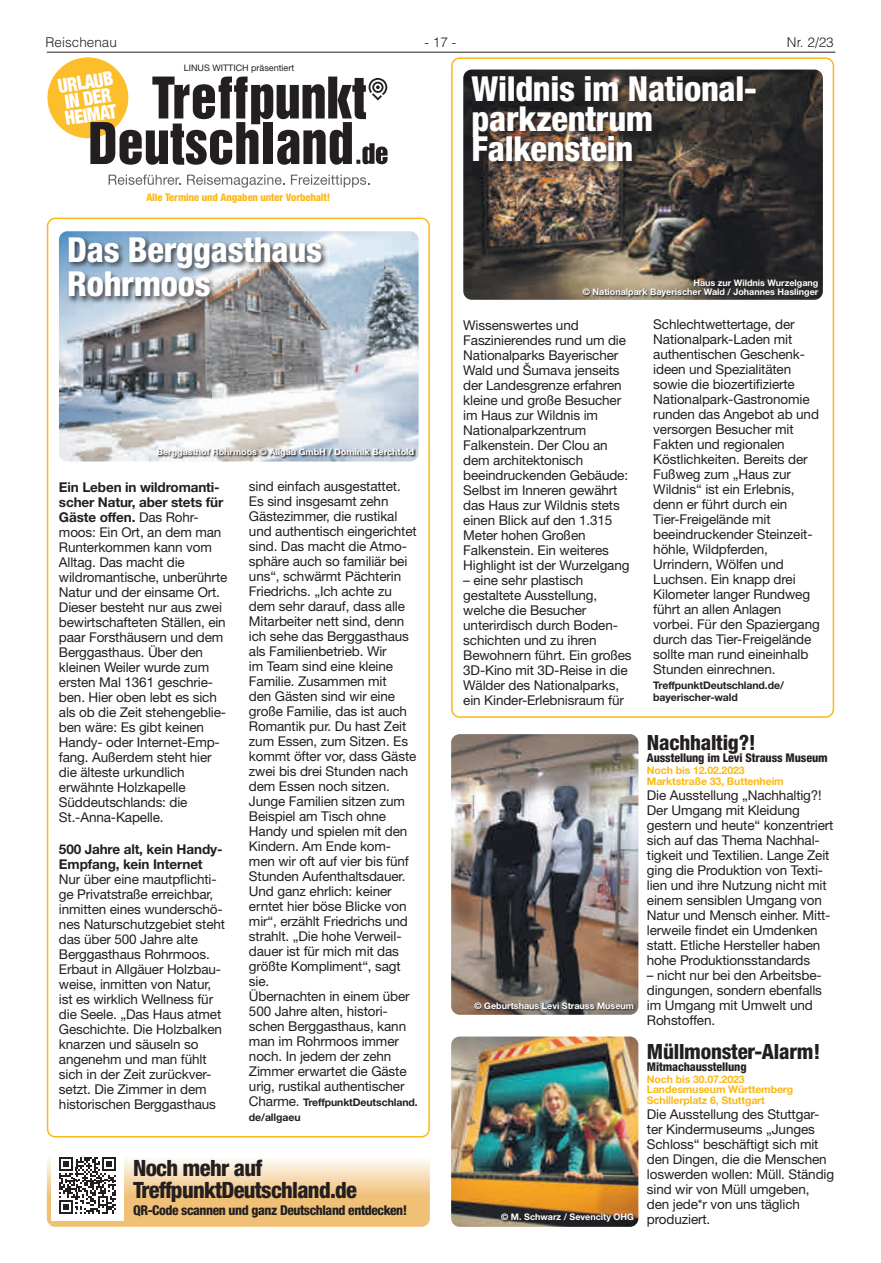
<style>
.page{position:relative;width:881px;height:1263px;background:#fff}
.page>*{position:absolute;margin:0;border:0;box-sizing:border-box;transform-origin:0 0}
.t1{font:800 condensed 34.5px/30px "Helvetica Neue LT";letter-spacing:-.01em;color:#fff}
.t2{font:800 condensed 22.5px/22.5px "Helvetica Neue LT";letter-spacing:-.03em;color:#231f20}
.t3{font:800 condensed 21px "Helvetica Neue LT";letter-spacing:-.01em;color:#231f20}
.t4{font:900 condensed 19.5px/16.5px "Helvetica Neue";color:#fff;scale:.9 1}
.t5{font:13.5px/15px "Helvetica Neue LT";letter-spacing:-.01em;color:#231f20}
.t6{font:800 condensed 13.5px "Helvetica Neue LT";letter-spacing:-.03em;color:#231f20}
.t7{font:700 13.5px/15px "Helvetica Neue LT";letter-spacing:-.01em;color:#231f20}
.t8{font:300 13.5px "Helvetica LT";color:#231f20}
.t9{font:800 condensed 12px "Helvetica Neue LT";letter-spacing:-.01em;color:#231f20}
.t10{font:700 10.5px/10.5px "Helvetica Neue LT";letter-spacing:-.01em;color:#fcb814}
.t11{font:700 10.5px/12px "Helvetica Neue LT";letter-spacing:-.01em;color:#231f20}
.t12{font:800 condensed 10.5px "Helvetica Neue LT";letter-spacing:-.01em;color:#fcb814}
.t13{font:700 9px/9px "Helvetica Neue LT";color:#fff;text-align:right}
.t14{font:9px "Helvetica Neue LT";color:#231f20}
.s1{font-weight:700}
.s2{font-weight:400;font-size:13.5px}
</style>
<div class="page">
<hr style="left:47px;top:52px;width:788px;height:1px;background:#231f20">
<div style="left:47px;top:57px;width:81px;height:81px;background:#fcbf2b;border-radius:50%"></div>
<svg style="left:109px;top:174px;width:72px;height:11px"></svg>
<svg style="left:187px;top:175px;width:97px;height:13px"></svg>
<svg style="left:291px;top:175px;width:78px;height:12px"></svg>
<svg style="left:90px;top:77px;width:297px;height:88px"></svg>
<svg style="left:47px;top:1144px;width:382px;height:83px"></svg>
<div style="left:51px;top:1148px;width:72px;height:72px;background:#fff"></div>
<svg style="left:59px;top:1157px;width:56px;height:57px"></svg>
<img style="left:463px;top:70px;width:359px;height:230px">
<div style="left:451px;top:57px;width:382px;height:661px;border:2px solid #fcb814;border-radius:8px"></div>
<div style="left:470px;top:74px;width:293px;height:95px;background:#231f20;opacity:.75"></div>
<svg style="left:583px;top:280px;width:237px;height:18px;background:#5e564a"></svg>
<img style="left:451px;top:734px;width:187px;height:281px">
<img style="left:451px;top:1036px;width:187px;height:191px">
<svg style="left:474px;top:1002px;width:161px;height:9px"></svg>
<div style="left:501px;top:1214px;width:134px;height:9px;background:#231f20"></div>
<img style="left:59px;top:231px;width:359px;height:230px">
<div style="left:47px;top:218px;width:382px;height:919px;border:2px solid #fcb814;border-radius:8px"></div>
<div style="left:67px;top:235px;width:261px;height:69px;background:#231f20;opacity:.75"></div>
<svg style="left:157px;top:449px;width:258px;height:9px;background:#96989c"></svg>
<p class="t8" style="left:45px;top:34px;width:73px">Reischenau</p>
<p class="t8" style="left:424px;top:34px;width:33px">- 17 -</p>
<p class="t8" style="left:786px;top:34px;width:48px">Nr. 2/23</p>
<p class="t14" style="left:184px;top:62px;width:112px">LINUS WITTICH präsentiert</p>
<h3 class="t4" style="left:57px;top:77px;width:63px;rotate:-9deg">URLAUB<br>IN DER<br>HEIMAT</h3>
<h1 class="t1" style="left:471px;top:73px;width:287px">Wildnis im National&shy;parkzentrum<br>Falkenstein</h1>
<p class="t12" style="left:146px;top:191px;width:185px">Alle Termine und Angaben unter Vorbehalt!</p>
<h1 class="t1" style="left:67px;top:231px;width:256px;line-height:35px">Das Berggasthaus<br>Rohrmoos</h1>
<p class="t13" style="left:157px;top:447px;width:259px">Berggasthof Rohrmoos © Allgäu GmbH / Dominik Berchtold</p>
<p class="t5" style="left:59px;top:479px;width:170px"><span class="s1">Ein Leben in wildromanti&shy;scher Natur, aber stets für<br>Gäste offen.</span> Das Rohr&shy;moos: Ein Ort, an dem man<br>Runterkommen kann vom<br>Alltag. Das macht die wildromantische, unberührte<br>Natur und der einsame Ort.<br>Dieser besteht nur aus zwei bewirtschafteten Ställen, ein paar Forsthäusern und dem<br>Berggasthaus. Über den kleinen Weiler wurde zum ersten Mal 1361 geschrie&shy;ben. Hier oben lebt es sich als ob die Zeit stehengeblie&shy;ben wäre: Es gibt keinen<br>Handy- oder Internet-Emp&shy;fang. Außerdem steht hier die älteste urkundlich erwähnte Holzkapelle<br>Süddeutschlands: die<br>St.-Anna-Kapelle.</p>
<p class="t7" style="left:59px;top:841px;width:165px">500 Jahre alt, kein Handy-<br>Empfang, kein Internet</p>
<p class="t5" style="left:59px;top:871px;width:168px">Nur über eine mautpflichti&shy;ge Privatstraße erreichbar, inmitten eines wunderschö&shy;nes Naturschutzgebiet steht das über 500 Jahre alte<br>Berggasthaus Rohrmoos.<br>Erbaut in Allgäuer Holzbau&shy;weise, inmitten von Natur, ist es wirklich Wellness für die Seele. „Das Haus atmet<br>Geschichte. Die Holzbalken knarzen und säuseln so angenehm und man fühlt sich in der Zeit zurückver&shy;setzt. Die Zimmer in dem historischen Berggasthaus</p>
<p class="t5" style="left:249px;top:479px;width:169px">sind einfach ausgestattet.<br>Es sind insgesamt zehn<br>Gästezimmer, die rustikal und authentisch eingerichtet sind. Das macht die Atmo&shy;sphäre auch so familiär bei uns“, schwärmt Pächterin<br>Friedrichs. „Ich achte zu dem sehr darauf, dass alle<br>Mitarbeiter nett sind, denn ich sehe das Berggasthaus als Familienbetrieb. Wir<br>im Team sind eine kleine<br>Familie. Zusammen mit<br>den Gästen sind wir eine große Familie, das ist auch<br>Romantik pur. Du hast Zeit zum Essen, zum Sitzen. Es kommt öfter vor, dass Gäste zwei bis drei Stunden nach dem Essen noch sitzen.<br>Junge Familien sitzen zum<br>Beispiel am Tisch ohne<br>Handy und spielen mit den<br>Kindern. Am Ende kom&shy;men wir oft auf vier bis fünf<br>Stunden Aufenthaltsdauer.<br>Und ganz ehrlich: keiner erntet hier böse Blicke von mir“, erzählt Friedrichs und strahlt. „Die hohe Verweil&shy;dauer ist für mich mit das größte Kompliment“, sagt sie.<br>Übernachten in einem über<br>500 Jahre alten, histori&shy;schen Berggasthaus, kann man im Rohrmoos immer noch. In jedem der zehn<br>Zimmer erwartet die Gäste urig, rustikal authentischer</p>
<p class="t11" style="left:249px;top:1095px;width:170px;line-height:15px"><span class="s2">Charme.</span> TreffpunktDeutschland. de/allgaeu</p>
<h2 class="t2" style="left:133px;top:1156px;width:225px">Noch mehr auf<br>TreffpunktDeutschland.de</h2>
<p class="t6" style="left:133px;top:1202px;width:276px">QR-Code scannen und ganz Deutschland entdecken!</p>
<p class="t13" style="left:582px;top:278px;width:237px">Haus zur Wildnis Wurzelgang<br>© Nationalpark Bayerischer Wald / Johannes Haslinger</p>
<p class="t5" style="left:463px;top:317px;width:168px">Wissenswertes und<br>Faszinierendes rund um die<br>Nationalparks Bayerischer<br>Wald und Šumava jenseits der Landesgrenze erfahren kleine und große Besucher im Haus zur Wildnis im<br>Nationalparkzentrum<br>Falkenstein. Der Clou an dem architektonisch beeindruckenden Gebäude:<br>Selbst im Inneren gewährt das Haus zur Wildnis stets einen Blick auf den 1.315<br>Meter hohen Großen<br>Falkenstein. Ein weiteres<br>Highlight ist der Wurzelgang</p>
<p class="t5" style="left:463px;top:572px;width:170px">– eine sehr plastisch gestaltete Ausstellung, welche die Besucher unterirdisch durch Boden&shy;schichten und zu ihren<br>Bewohnern führt. Ein großes<br>3D-Kino mit 3D-Reise in die<br>Wälder des Nationalparks, ein Kinder-Erlebnisraum für</p>
<p class="t13" style="left:474px;top:1001px;width:161px">© Geburtshaus Levi Strauss Museum</p>
<p class="t13" style="left:501px;top:1212px;width:134px">© M. Schwarz / Sevencity OHG</p>
<p class="t5" style="left:653px;top:317px;width:168px">Schlechtwettertage, der<br>Nationalpark-Laden mit authentischen Geschenk&shy;ideen und Spezialitäten sowie die biozertifizierte<br>Nationalpark-Gastronomie runden das Angebot ab und versorgen Besucher mit<br>Fakten und regionalen<br>Köstlichkeiten. Bereits der<br>Fußweg zum „Haus zur<br>Wildnis“ ist ein Erlebnis, denn er führt durch ein<br>Tier-Freigelände mit beeindruckender Steinzeit&shy;höhle, Wildpferden,<br>Urrindern, Wölfen und<br>Luchsen. Ein knapp drei<br>Kilometer langer Rundweg führt an allen Anlagen vorbei. Für den Spaziergang durch das Tier-Freigelände sollte man rund eineinhalb<br>Stunden einrechnen.</p>
<p class="t11" style="left:653px;top:679px;width:132px">TreffpunktDeutschland.de/ bayerischer-wald</p>
<h3 class="t3" style="left:646px;top:730px;width:110px">Nachhaltig?!</h3>
<p class="t9" style="left:646px;top:751px;width:182px">Ausstellung im Levi Strauss Museum</p>
<p class="t10" style="left:646px;top:765px;width:138px">Noch bis 12.02.2023<br>Marktstraße 33, Buttenheim</p>
<p class="t5" style="left:646px;top:787px;width:188px">Die Ausstellung „Nachhaltig?!<br>Der Umgang mit Kleidung gestern und heute“ konzentriert sich auf das Thema Nachhal&shy;tigkeit und Textilien. Lange Zeit ging die Produktion von Texti&shy;lien und ihre Nutzung nicht mit einem sensiblen Umgang von<br>Natur und Mensch einher. Mitt&shy;lerweile findet ein Umdenken statt. Etliche Hersteller haben hohe Produktionsstandards</p>
<p class="t5" style="left:646px;top:967px;width:176px">– nicht nur bei den Arbeitsbe&shy;dingungen, sondern ebenfalls im Umgang mit Umwelt und<br>Rohstoffen.</p>
<h3 class="t3" style="left:646px;top:1038px;width:175px">Müllmonster-Alarm!</h3>
<p class="t9" style="left:646px;top:1059px;width:101px">Mitmachausstellung</p>
<p class="t10" style="left:646px;top:1074px;width:148px">Noch bis 30.07.2023<br>Landesmuseum Württemberg<br>Schillerplatz 6, Stuttgart</p>
<p class="t5" style="left:646px;top:1106px;width:189px">Die Ausstellung des Stuttgar&shy;ter Kindermuseums „Junges<br>Schloss“ beschäftigt sich mit den Dingen, die die Menschen loswerden wollen: Müll. Ständig sind wir von Müll umgeben, den jede*r von uns täglich produziert.</p>
</div>
